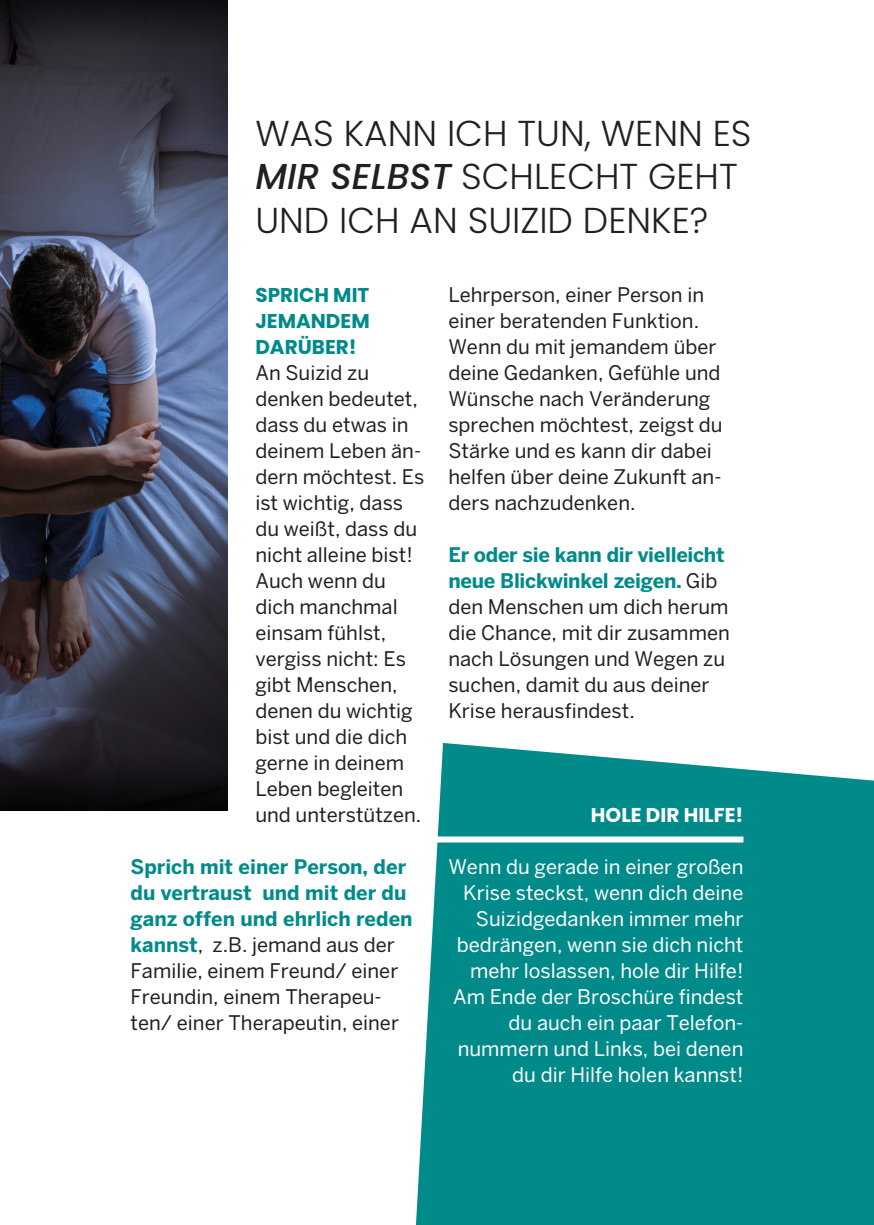
<style>
.page{position:relative;width:874px;height:1225px;background:#fff}
.page>*{position:absolute;margin:0;border:0;box-sizing:border-box;transform-origin:0 0}
.t1{font:300 36px/43.2px "Poppins";color:#231f20}
.t2{font:20px/26px "Benton Sans";color:#231f20}
.t3{font:20px/26px "Benton Sans";color:#fff;text-align:right}
.t4{font:700 20px/26px "Poppins";color:#008b8a;text-align:justify}
.t5{font:700 20px "Poppins";color:#fff}
.s1{font-weight:500;font-style:italic}
.s2{font-weight:700;color:#008b8a}
</style>
<div class="page">
<img style="left:0;top:0;width:227px;height:811px">
<div style="left:416px;top:743px;width:457px;height:482px;background:#008b8a"></div>
<div style="left:421px;top:836px;width:322px;height:6px;background:#fff"></div>
<h1 class="t1" style="left:255px;top:112px;width:497px">WAS KANN ICH TUN, WENN ES<br><span class="s1">MIR SELBST</span> SCHLECHT GEHT<br>UND ICH AN SUIZID DENKE?</h1>
<p class="t4" style="left:255px;top:282px;width:116px">SPRICH MIT JEMANDEM DARÜBER!</p>
<p class="t2" style="left:255px;top:360px;width:170px">An Suizid zu denken bedeutet, dass du etwas in deinem Leben än&shy;dern möchtest. Es ist wichtig, dass du weißt, dass du nicht alleine bist!<br>Auch wenn du dich manchmal einsam fühlst, vergiss nicht: Es gibt Menschen, denen du wichtig bist und die dich gerne in deinem<br>Leben begleiten und unterstützen.</p>
<p class="t2" style="left:130px;top:854px;width:283px"><span class="s2">Sprich mit einer Person, der du vertraust und mit der du ganz offen und ehrlich reden kannst</span>, z.B. jemand aus der<br>Familie, einem Freund/ einer<br>Freundin, einem Therapeu&shy;ten/ einer Therapeutin, einer</p>
<p class="t2" style="left:448px;top:282px;width:276px">Lehrperson, einer Person in einer beratenden Funktion.<br>Wenn du mit jemandem über deine Gedanken, Gefühle und<br>Wünsche nach Veränderung sprechen möchtest, zeigst du<br>Stärke und es kann dir dabei helfen über deine Zukunft an&shy;ders nachzudenken.</p>
<p class="t2" style="left:448px;top:542px;width:283px"><span class="s2">Er oder sie kann dir vielleicht neue Blickwinkel zeigen.</span> Gib den Menschen um dich herum die Chance, mit dir zusammen nach Lösungen und Wegen zu suchen, damit du aus deiner<br>Krise herausfindest.</p>
<p class="t5" style="left:590px;top:803px;width:154px">HOLE DIR HILFE!</p>
<p class="t3" style="left:448px;top:854px;width:296px">Wenn du gerade in einer großen<br>Krise steckst, wenn dich deine<br>Suizidgedanken immer mehr bedrängen, wenn sie dich nicht mehr loslassen, hole dir Hilfe!<br>Am Ende der Broschüre findest du auch ein paar Telefon&shy;nummern und Links, bei denen du dir Hilfe holen kannst!</p>
</div>
